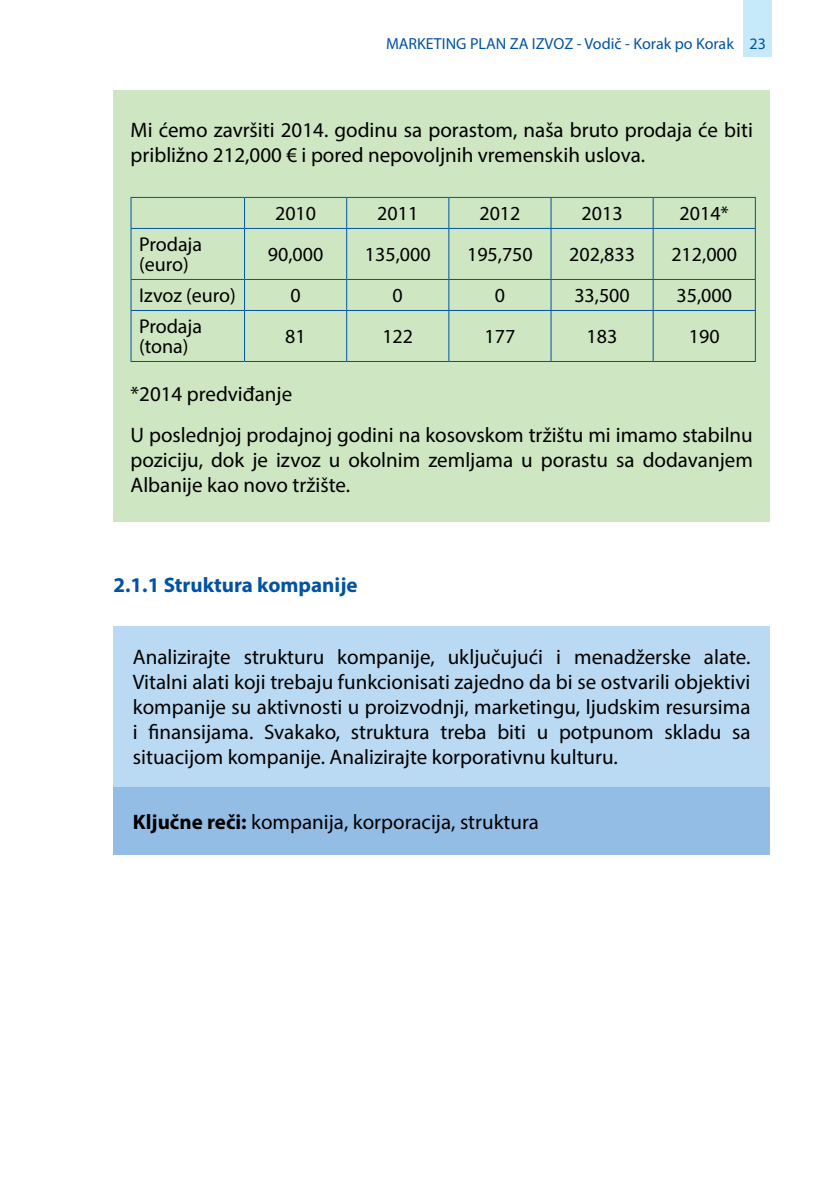
<style>
.page{position:relative;width:840px;height:1191px;background:#fff}
.page>*{position:absolute;margin:0;border:0;box-sizing:border-box;transform-origin:0 0}
.t1{font:21px/25px "Myriad Pro";color:#000}
.t2{font:700 21px "Myriad Pro";color:#0053a4}
.t3{font:20px/20px "Myriad Pro";color:#000}
.t4{font:16px "Myriad Pro";color:#0053a4}
.s1{font-weight:700}
</style>
<div class="page">
<div style="left:743px;top:0;width:28px;height:57px;background:#c7eafb"></div>
<div style="left:113px;top:91px;width:656px;height:431px;background:#cee6c1"></div>
<hr style="left:130px;top:197px;width:114px;height:1px;background:#0053a4">
<hr style="left:130px;top:198px;width:1px;height:30px;background:#0053a4">
<hr style="left:244px;top:197px;width:102px;height:1px;background:#0053a4">
<hr style="left:244px;top:198px;width:1px;height:30px;background:#0053a4">
<hr style="left:346px;top:197px;width:102px;height:1px;background:#0053a4">
<hr style="left:346px;top:198px;width:1px;height:30px;background:#0053a4">
<hr style="left:448px;top:197px;width:102px;height:1px;background:#0053a4">
<hr style="left:448px;top:198px;width:1px;height:30px;background:#0053a4">
<hr style="left:550px;top:197px;width:102px;height:1px;background:#0053a4">
<hr style="left:550px;top:198px;width:1px;height:30px;background:#0053a4">
<hr style="left:652px;top:197px;width:103px;height:1px;background:#0053a4">
<hr style="left:652px;top:198px;width:1px;height:30px;background:#0053a4">
<hr style="left:754px;top:198px;width:1px;height:30px;background:#0053a4">
<hr style="left:130px;top:228px;width:114px;height:1px;background:#0053a4">
<hr style="left:130px;top:229px;width:1px;height:50px;background:#0053a4">
<hr style="left:244px;top:228px;width:102px;height:1px;background:#0053a4">
<hr style="left:244px;top:229px;width:1px;height:50px;background:#0053a4">
<hr style="left:346px;top:228px;width:102px;height:1px;background:#0053a4">
<hr style="left:346px;top:229px;width:1px;height:50px;background:#0053a4">
<hr style="left:448px;top:228px;width:102px;height:1px;background:#0053a4">
<hr style="left:448px;top:229px;width:1px;height:50px;background:#0053a4">
<hr style="left:550px;top:228px;width:102px;height:1px;background:#0053a4">
<hr style="left:550px;top:229px;width:1px;height:50px;background:#0053a4">
<hr style="left:652px;top:228px;width:103px;height:1px;background:#0053a4">
<hr style="left:652px;top:229px;width:1px;height:50px;background:#0053a4">
<hr style="left:754px;top:229px;width:1px;height:50px;background:#0053a4">
<hr style="left:130px;top:279px;width:114px;height:1px;background:#0053a4">
<hr style="left:130px;top:280px;width:1px;height:30px;background:#0053a4">
<hr style="left:244px;top:279px;width:102px;height:1px;background:#0053a4">
<hr style="left:244px;top:280px;width:1px;height:30px;background:#0053a4">
<hr style="left:346px;top:279px;width:102px;height:1px;background:#0053a4">
<hr style="left:346px;top:280px;width:1px;height:30px;background:#0053a4">
<hr style="left:448px;top:279px;width:102px;height:1px;background:#0053a4">
<hr style="left:448px;top:280px;width:1px;height:30px;background:#0053a4">
<hr style="left:550px;top:279px;width:102px;height:1px;background:#0053a4">
<hr style="left:550px;top:280px;width:1px;height:30px;background:#0053a4">
<hr style="left:652px;top:279px;width:103px;height:1px;background:#0053a4">
<hr style="left:652px;top:280px;width:1px;height:30px;background:#0053a4">
<hr style="left:754px;top:280px;width:1px;height:30px;background:#0053a4">
<hr style="left:130px;top:310px;width:114px;height:1px;background:#0053a4">
<hr style="left:130px;top:311px;width:1px;height:50px;background:#0053a4">
<hr style="left:244px;top:310px;width:102px;height:1px;background:#0053a4">
<hr style="left:244px;top:311px;width:1px;height:50px;background:#0053a4">
<hr style="left:346px;top:310px;width:102px;height:1px;background:#0053a4">
<hr style="left:346px;top:311px;width:1px;height:50px;background:#0053a4">
<hr style="left:448px;top:310px;width:102px;height:1px;background:#0053a4">
<hr style="left:448px;top:311px;width:1px;height:50px;background:#0053a4">
<hr style="left:550px;top:310px;width:102px;height:1px;background:#0053a4">
<hr style="left:550px;top:311px;width:1px;height:50px;background:#0053a4">
<hr style="left:652px;top:310px;width:103px;height:1px;background:#0053a4">
<hr style="left:652px;top:311px;width:1px;height:50px;background:#0053a4">
<hr style="left:754px;top:311px;width:1px;height:50px;background:#0053a4">
<hr style="left:130px;top:361px;width:114px;height:1px;background:#0053a4">
<hr style="left:244px;top:361px;width:102px;height:1px;background:#0053a4">
<hr style="left:346px;top:361px;width:102px;height:1px;background:#0053a4">
<hr style="left:448px;top:361px;width:102px;height:1px;background:#0053a4">
<hr style="left:550px;top:361px;width:102px;height:1px;background:#0053a4">
<hr style="left:652px;top:361px;width:103px;height:1px;background:#0053a4">
<div style="left:113px;top:626px;width:656px;height:161px;background:#badaf3"></div>
<div style="left:113px;top:787px;width:656px;height:67px;background:#94bde5"></div>
<p class="t4" style="left:386px;top:34px;width:381px">MARKETING PLAN ZA IZVOZ - Vodič - Korak po Korak 23</p>
<p class="t1" style="left:130px;top:117px;width:623px">Mi ćemo završiti 2014. godinu sa porastom, naša bruto prodaja će biti približno 212,000 € i pored nepovoljnih vremenskih uslova.</p>
<p class="t3" style="left:275px;top:203px;width:43px">2010</p>
<p class="t3" style="left:377px;top:203px;width:43px">2011</p>
<p class="t3" style="left:479px;top:203px;width:43px">2012</p>
<p class="t3" style="left:581px;top:203px;width:43px">2013</p>
<p class="t3" style="left:679px;top:203px;width:51px">2014*</p>
<p class="t3" style="left:139px;top:234px;width:65px">Prodaja (euro)</p>
<p class="t3" style="left:268px;top:244px;width:57px">90,000</p>
<p class="t3" style="left:365px;top:244px;width:67px">135,000</p>
<p class="t3" style="left:467px;top:244px;width:67px">195,750</p>
<p class="t3" style="left:569px;top:244px;width:67px">202,833</p>
<p class="t3" style="left:671px;top:244px;width:67px">212,000</p>
<p class="t3" style="left:139px;top:285px;width:98px">Izvoz (euro)</p>
<p class="t3" style="left:290px;top:285px;width:12px">0</p>
<p class="t3" style="left:392px;top:285px;width:12px">0</p>
<p class="t3" style="left:494px;top:285px;width:12px">0</p>
<p class="t3" style="left:574px;top:285px;width:57px">33,500</p>
<p class="t3" style="left:676px;top:285px;width:57px">35,000</p>
<p class="t3" style="left:139px;top:316px;width:65px">Prodaja (tona)</p>
<p class="t3" style="left:285px;top:326px;width:22px">81</p>
<p class="t3" style="left:382px;top:326px;width:32px">122</p>
<p class="t3" style="left:484px;top:326px;width:32px">177</p>
<p class="t3" style="left:586px;top:326px;width:32px">183</p>
<p class="t3" style="left:688px;top:326px;width:32px">190</p>
<p class="t1" style="left:130px;top:373px;width:623px;line-height:41px">*2014 predviđanje<br>U poslednjoj prodajnoj godini na kosovskom tržištu mi imamo stabilnu</p>
<p class="t1" style="left:130px;top:447px;width:623px">poziciju, dok je izvoz u okolnim zemljama u porastu sa dodavanjem<br>Albanije kao novo tržište.</p>
<p class="t2" style="left:113px;top:571px;width:245px">2.1.1 Struktura kompanije</p>
<p class="t1" style="left:133px;top:644px;width:619px;text-align:justify">Analizirajte strukturu kompanije, uključujući i menadžerske alate.<br>Vitalni alati koji trebaju funkcionisati zajedno da bi se ostvarili objektivi kompanije su aktivnosti u proizvodnji, marketingu, ljudskim resursima i finansijama. Svakako, struktura treba biti u potpunom skladu sa situacijom kompanije. Analizirajte korporativnu kulturu.</p>
<p class="t1" style="left:133px;top:809px;width:407px"><span class="s1">Ključne reči:</span> kompanija, korporacija, struktura</p>
</div>
